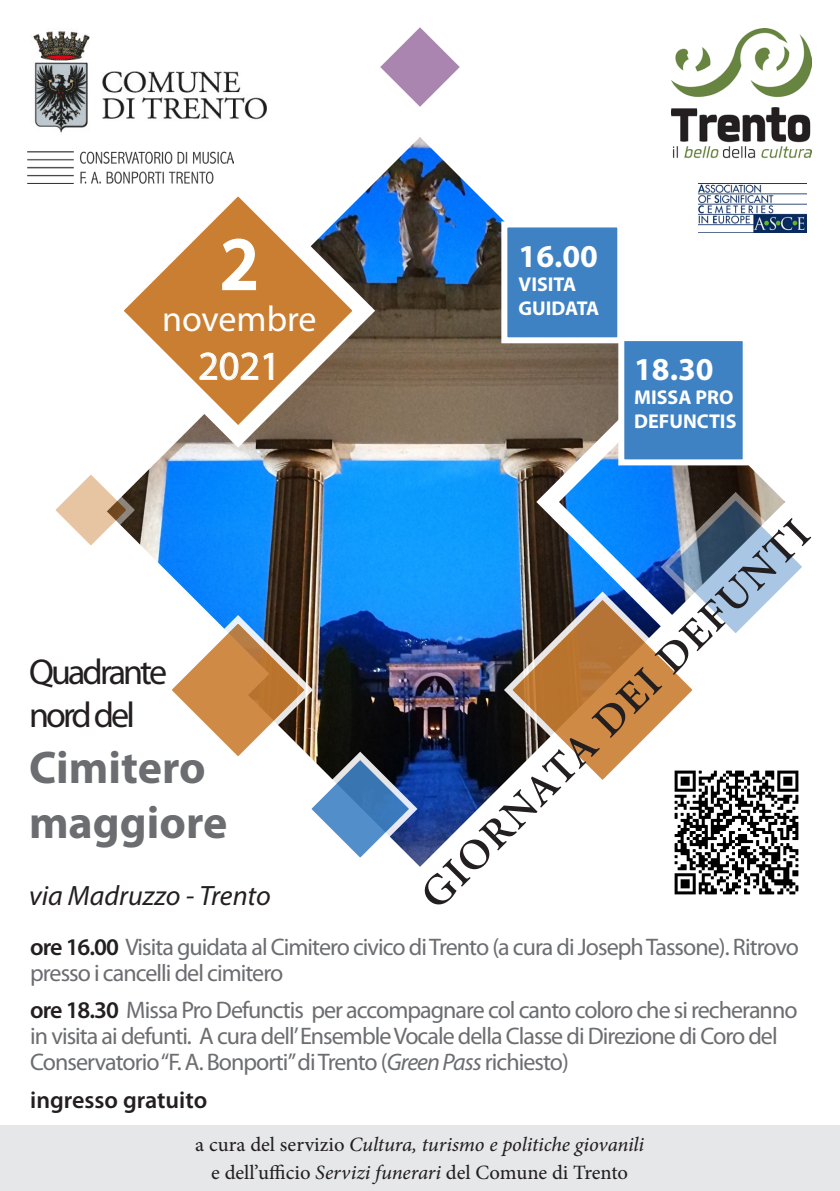
<style>
.page{position:relative;width:840px;height:1191px;background:#fff}
.page>*{position:absolute;margin:0;border:0;box-sizing:border-box;transform-origin:0 0}
.t1{font:72px "Myriad Pro";color:#fff}
.t2{font:700 46px/55.2px "Myriad Pro";color:#6c6d70}
.t3{font:700 42px "Adobe Hebrew";color:#231f20}
.t4{font:40px "Myriad Pro";color:#fff}
.t5{font:36px/43.2px "Myriad Pro";letter-spacing:-.08em;color:#231f20}
.t6{font:36px "Myriad Pro";color:#fff}
.t7{font:700 32px "Myriad Pro";color:#fff}
.t8{font:italic 28px "Myriad Pro";color:#231f20}
.t9{font:24px/26px "Myriad Pro";letter-spacing:-.04em;color:#6c6d70}
.t10{font:600 24px "Myriad Pro";color:#231f20}
.t11{font:italic 20px "Adobe Hebrew";letter-spacing:-.01em;color:#231f20}
.t12{font:20px "Adobe Hebrew";color:#231f20}
.t13{font:700 20px "Myriad Pro";color:#fff}
.s1{font-weight:600;color:#231f20}
.s2{font-style:italic}
.s3{font-style:normal}
</style>
<div class="page">
<img style="left:674px;top:784px;width:125px;height:111px">
<img style="left:233px;top:137px;width:551px;height:730px">
<svg style="left:173px;top:578px;width:96px;height:34px;fill:#0b88fd"></svg>
<svg style="left:138px;top:459px;width:140px;height:119px;background:#3292ea"></svg>
<svg style="left:91px;top:162px;width:295px;height:297px"></svg>
<svg style="left:501px;top:588px;width:202px;height:203px"></svg>
<svg style="left:524px;top:353px;width:260px;height:136px"></svg>
<img style="left:172px;top:612px;width:248px;height:255px">
<div style="left:501px;top:221px;width:122px;height:122px;background:#3f82c4;border:6px solid #fff"></div>
<svg style="left:380px;top:27px;width:79px;height:80px"></svg>
<svg style="left:508px;top:489px;width:294px;height:295px"></svg>
<svg style="left:55px;top:475px;width:83px;height:70px"></svg>
<div style="left:618px;top:335px;width:130px;height:130px;background:#3f82c4;border:6px solid #fff"></div>
<img style="left:670px;top:28px;width:141px;height:133px">
<img style="left:33px;top:31px;width:234px;height:102px">
<img style="left:28px;top:151px;width:205px;height:32px">
<img style="left:697px;top:183px;width:108px;height:49px">
<div style="left:0;top:1125px;width:839px;height:66px;background:#e6e7e9"></div>
<svg style="left:218px;top:236px;width:40px;height:56px"></svg>
<svg style="left:198px;top:352px;width:75px;height:29px;background:#d39657"></svg>
<p class="t1" style="left:221px;top:220px;width:38px">2</p>
<p class="t6" style="left:162px;top:297px;width:156px">novembre</p>
<p class="t4" style="left:198px;top:341px;width:84px">2021</p>
<p class="t5" style="left:29px;top:650px;width:139px">Quadrante nord del</p>
<p class="t2" style="left:29px;top:738px;width:200px">Cimitero maggiore</p>
<p class="t8" style="left:29px;top:878px;width:243px">via Madruzzo - Trento</p>
<p class="t7" style="left:518px;top:235px;width:81px">16.00</p>
<p class="t13" style="left:518px;top:271px;width:59px">VISITA</p>
<p class="t13" style="left:518px;top:295px;width:82px">GUIDATA</p>
<p class="t7" style="left:633px;top:348px;width:81px">18.30</p>
<p class="t13" style="left:633px;top:384px;width:101px">MISSA PRO</p>
<p class="t13" style="left:633px;top:408px;width:104px">DEFUNCTIS</p>
<p class="t3" style="left:409px;top:883px;width:531px;rotate:-45deg">GIORNATA DEI DEFUNTI</p>
<p class="t9" style="left:30px;top:933px;width:769px"><span class="s1">ore 16.00</span> Visita guidata al Cimitero civico di Trento (a cura di Joseph Tassone). Ritrovo presso i cancelli del cimitero</p>
<p class="t9" style="left:30px;top:996px;width:768px"><span class="s1">ore 18.30</span> Missa Pro Defunctis per accompagnare col canto coloro che si recheranno in visita ai defunti. A cura dell’Ensemble Vocale della Classe di Direzione di Coro del<br>Conservatorio “F. A. Bonporti”di Trento (<span class="s2">Green Pass</span> richiesto)</p>
<p class="t10" style="left:30px;top:1084px;width:178px">ingresso gratuito</p>
<p class="t11" style="left:195px;top:1132px;width:450px"><span class="s3">a cura del servizio</span> Cultura, turismo e politiche giovanili</p>
<p class="t12" style="left:211px;top:1160px;width:418px">e dell’ufficio <span class="s2">Servizi funerari</span> del Comune di Trento</p>
</div>
